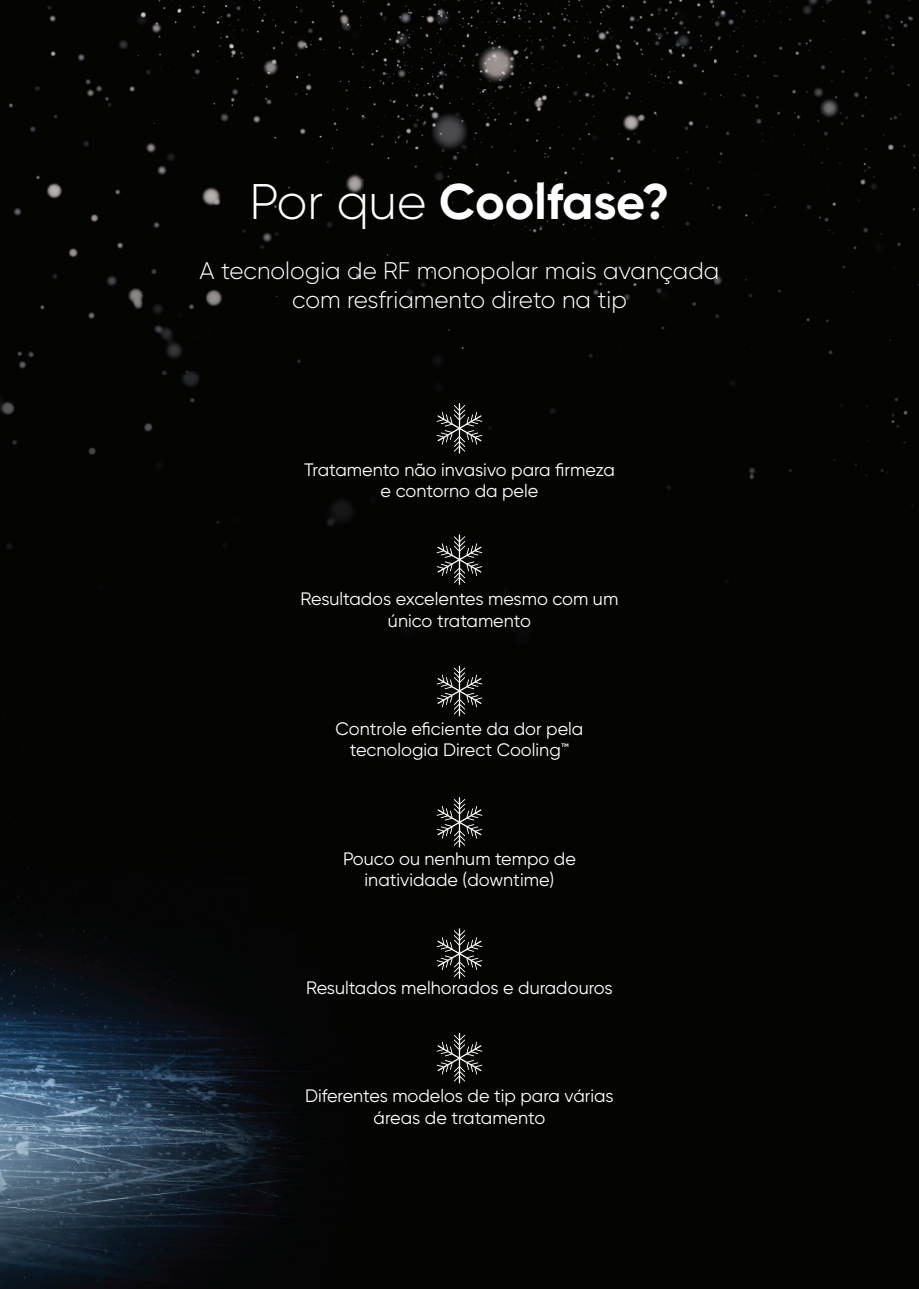
<style>
.page{position:relative;width:919px;height:1289px;background:#fff}
.page>*{position:absolute;margin:0;border:0;box-sizing:border-box;transform-origin:0 0}
.t1{font:700 49.95px "Gilroy";letter-spacing:-.005em;color:#fff}
.t2{font:300 24px/28.8px "Gilroy";color:#fff;text-align:center}
.t3{font:18px/21.6px "Gilroy";color:#fff;text-align:center}
.s1{font-weight:300}
</style>
<div class="page">
<img style="left:0;top:0;width:918px;height:1288px">
<svg style="left:436px;top:403px;width:46px;height:50px"></svg>
<svg style="left:436px;top:534px;width:46px;height:51px"></svg>
<svg style="left:436px;top:665px;width:46px;height:51px"></svg>
<svg style="left:436px;top:797px;width:46px;height:50px"></svg>
<svg style="left:436px;top:928px;width:46px;height:50px"></svg>
<svg style="left:436px;top:1032px;width:46px;height:51px"></svg>
<h1 class="t1" style="left:249px;top:170px;width:421px"><span class="s1">Por que</span> Coolfase?</h1>
<h2 class="t2" style="left:199px;top:256px;width:521px">A tecnologia de RF monopolar mais avançada com resfriamento direto na tip</h2>
<p class="t3" style="left:304px;top:458px;width:312px">Tratamento não invasivo para firmeza e contorno da pele</p>
<p class="t3" style="left:300px;top:588px;width:319px">Resultados excelentes mesmo com um único tratamento</p>
<p class="t3" style="left:335px;top:717px;width:249px">Controle eficiente da dor pela tecnologia Direct Cooling™</p>
<p class="t3" style="left:343px;top:847px;width:234px">Pouco ou nenhum tempo de inatividade (downtime)</p>
<p class="t3" style="left:306px;top:976px;width:308px">Resultados melhorados e duradouros</p>
<p class="t3" style="left:305px;top:1084px;width:310px">Diferentes modelos de tip para várias áreas de tratamento</p>
</div>
